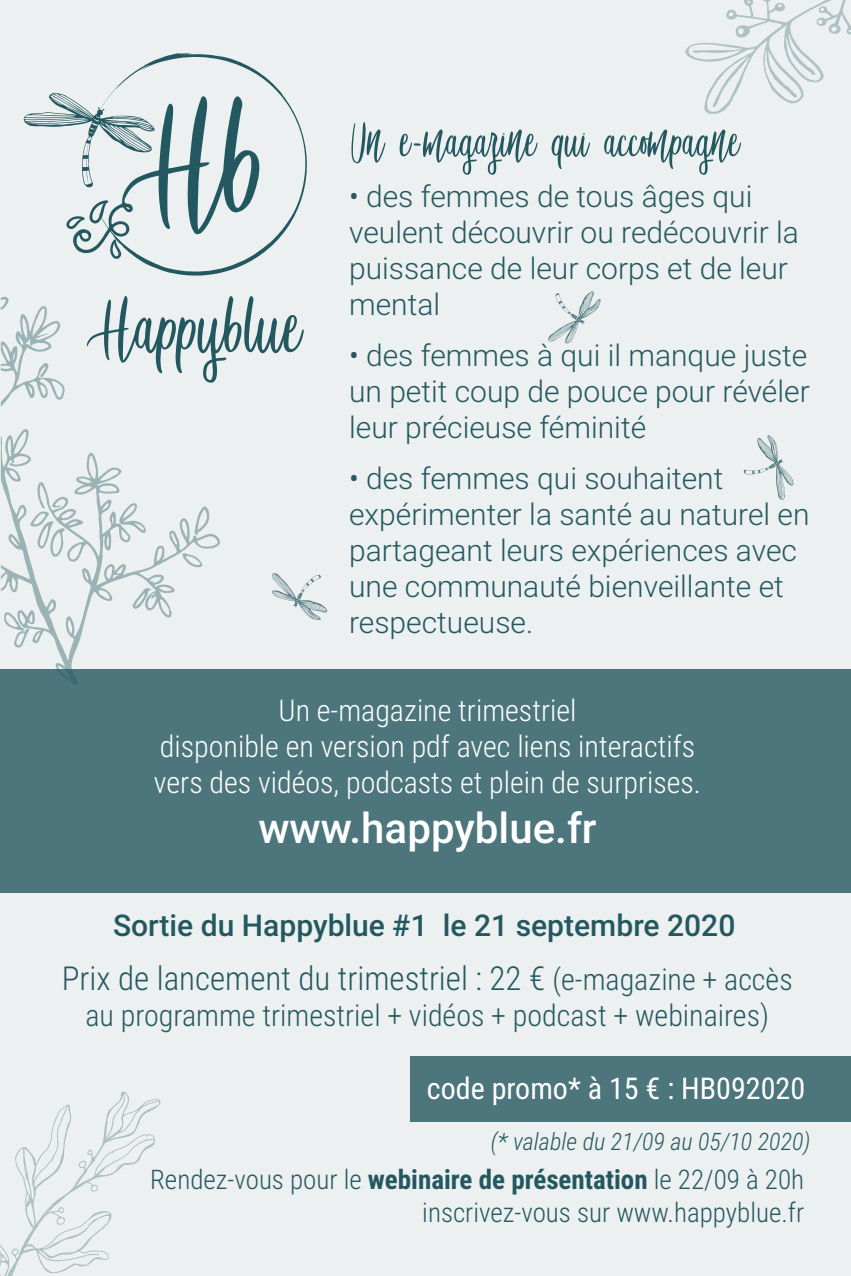
<style>
.page{position:relative;width:851px;height:1276px;background:#fff}
.page>*{position:absolute;margin:0;border:0;box-sizing:border-box;transform-origin:0 0}
.t1{font:103.8px "Awesome Birds";color:#245860}
.t2{font:63px "Awesome Birds";color:#245860}
.t3{font:500 42px "Roboto";color:#fff}
.t4{font:300 33px "Roboto Condensed";color:#245860}
.t5{font:300 30px/36px "Roboto";color:#245860}
.t6{font:300 30px/36px "Roboto Condensed";color:#fff;text-align:center}
.t7{font:300 30px "Roboto Condensed";color:#245860}
.t8{font:500 30px "Roboto";color:#245860}
.t9{font:30px "Roboto Condensed";color:#fff}
.t10{font:300 27px/33px "Roboto Condensed";color:#245860;text-align:right}
.t11{font:italic 300 24px "Roboto Condensed";color:#245860}
.s1{font-size:30px}
.s2{font-weight:700}
</style>
<div class="page">
<div style="left:0;top:0;width:850px;height:1276px;background:#ecf0f0"></div>
<div style="left:0;top:669px;width:850px;height:224px;background:#4c767c"></div>
<div style="left:410px;top:1056px;width:440px;height:66px;background:#4c767c"></div>
<svg style="left:0;top:1091px;width:160px;height:185px"></svg>
<svg style="left:548px;top:291px;width:52px;height:52px"></svg>
<svg style="left:743px;top:435px;width:50px;height:65px"></svg>
<svg style="left:272px;top:573px;width:55px;height:47px"></svg>
<svg style="left:111px;top:53px;width:196px;height:223px"></svg>
<svg style="left:24px;top:93px;width:235px;height:166px"></svg>
<svg style="left:1px;top:429px;width:219px;height:255px"></svg>
<svg style="left:1px;top:297px;width:64px;height:110px"></svg>
<svg style="left:118px;top:503px;width:28px;height:30px"></svg>
<svg style="left:194px;top:506px;width:16px;height:29px"></svg>
<svg style="left:132px;top:587px;width:19px;height:22px"></svg>
<svg style="left:30px;top:511px;width:35px;height:46px"></svg>
<svg style="left:181px;top:553px;width:22px;height:15px"></svg>
<svg style="left:3px;top:611px;width:27px;height:37px"></svg>
<svg style="left:685px;top:0;width:165px;height:114px"></svg>
<h1 class="t1" style="left:86px;top:285px;width:199px">★ ●◆</h1>
<h2 class="t2" style="left:367px;top:116px;width:363px">■ ■ ❑◆ □ ■</h2>
<p class="t5" style="left:349px;top:177px;width:451px">• des femmes de tous âges qui veulent découvrir ou redécouvrir la puissance de leur corps et de leur mental</p>
<p class="t5" style="left:349px;top:336px;width:462px;text-align:justify">• des femmes à qui il manque juste un petit coup de pouce pour révéler leur précieuse féminité</p>
<p class="t5" style="left:349px;top:459px;width:462px">• des femmes qui souhaitent expérimenter la santé au naturel en partageant leurs expériences avec une communauté bienveillante et respectueuse.</p>
<p class="t6" style="left:154px;top:691px;width:548px">Un e-magazine trimestriel<br>disponible en version pdf avec liens interactifs vers des vidéos, podcasts et plein de surprises.</p>
<h3 class="t3" style="left:258px;top:798px;width:340px">www.happyblue.fr</h3>
<p class="t8" style="left:113px;top:904px;width:623px">Sortie du Happyblue #1 le 21 septembre 2020</p>
<p class="t4" style="left:62px;top:955px;width:732px">Prix de lancement du trimestriel : 22 € <span class="s1">(e-magazine + accès</span></p>
<p class="t7" style="left:85px;top:994px;width:685px">au programme trimestriel + vidéos + podcast + webinaires)</p>
<p class="t9" style="left:427px;top:1066px;width:379px">code promo* à 15 € : HB092020</p>
<p class="t11" style="left:490px;top:1125px;width:321px">(* valable du 21/09 au 05/10 2020)</p>
<p class="t10" style="left:150px;top:1161px;width:655px">Rendez-vous pour le <span class="s2">webinaire de présentation</span> le 22/09 à 20h inscrivez-vous sur www.happyblue.fr</p>
</div>
